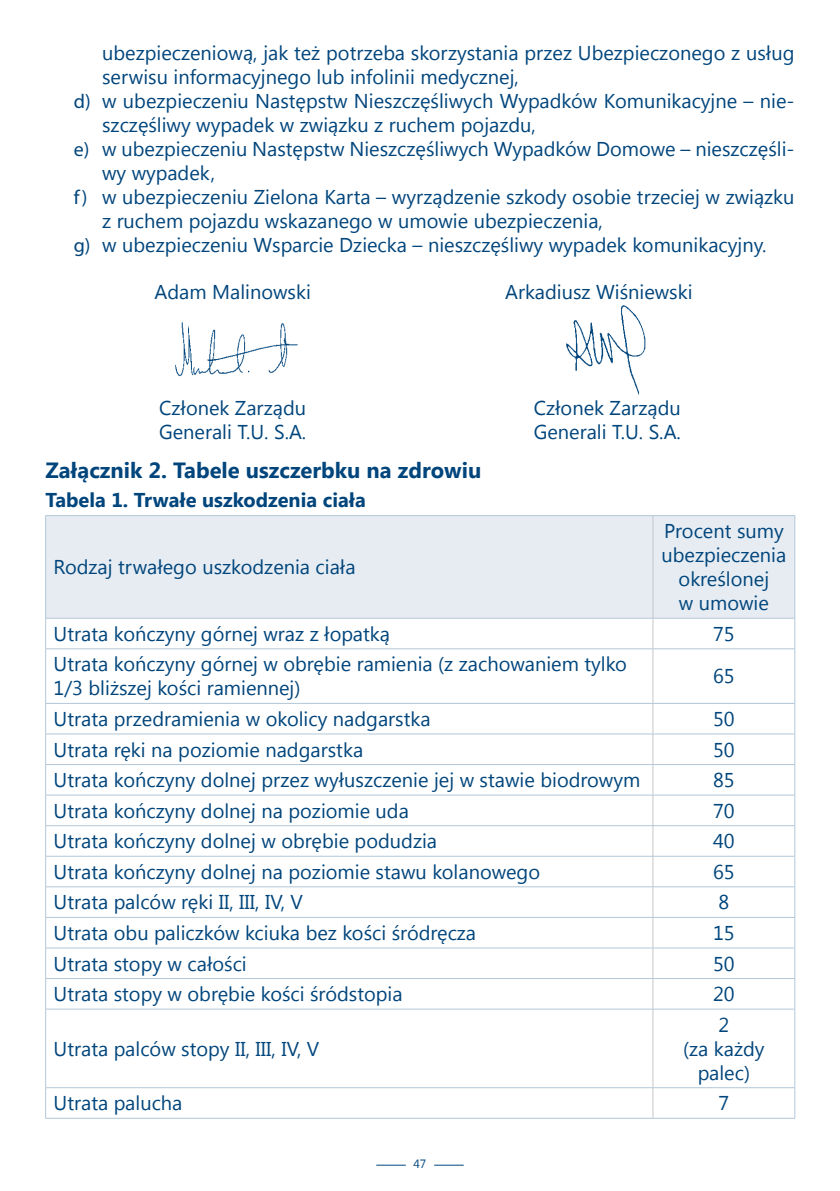
<style>
.page{position:relative;width:840px;height:1191px;background:#fff}
.page>*{position:absolute;margin:0;border:0;box-sizing:border-box;transform-origin:0 0}
.t1{font:700 22px "Segoe UI";color:#00457c}
.t2{font:20px/24px "Segoe UI";color:#00457c}
.t3{font:700 20px "Segoe UI";color:#00457c}
.t4{font:12px "Segoe UI";color:#00457c}
.s1{font-family:"Myriad Pro"}
</style>
<div class="page">
<img style="left:175px;top:322px;width:123px;height:55px">
<img style="left:566px;top:305px;width:80px;height:90px">
<div style="left:46px;top:516px;width:748px;height:102px;background:#e6ecf2"></div>
<hr style="left:652px;top:516px;width:1px;height:102px;background:#c6c6c6">
<hr style="left:652px;top:618px;width:1px;height:30px;background:#c6c6c6">
<hr style="left:652px;top:649px;width:1px;height:54px;background:#c6c6c6">
<hr style="left:652px;top:703px;width:1px;height:30px;background:#c6c6c6">
<hr style="left:652px;top:734px;width:1px;height:30px;background:#c6c6c6">
<hr style="left:652px;top:765px;width:1px;height:30px;background:#c6c6c6">
<hr style="left:652px;top:795px;width:1px;height:30px;background:#c6c6c6">
<hr style="left:652px;top:826px;width:1px;height:30px;background:#c6c6c6">
<hr style="left:652px;top:856px;width:1px;height:30px;background:#c6c6c6">
<hr style="left:652px;top:887px;width:1px;height:30px;background:#c6c6c6">
<hr style="left:652px;top:917px;width:1px;height:30px;background:#c6c6c6">
<hr style="left:652px;top:948px;width:1px;height:30px;background:#c6c6c6">
<hr style="left:652px;top:978px;width:1px;height:30px;background:#c6c6c6">
<hr style="left:652px;top:1009px;width:1px;height:78px;background:#c6c6c6">
<hr style="left:652px;top:1088px;width:1px;height:30px;background:#c6c6c6">
<hr style="left:45px;top:515px;width:607px;height:1px;background:#b3c7d8">
<hr style="left:45px;top:516px;width:1px;height:102px;background:#b3c7d8">
<hr style="left:652px;top:515px;width:142px;height:1px;background:#b3c7d8">
<hr style="left:794px;top:516px;width:1px;height:102px;background:#b3c7d8">
<hr style="left:45px;top:618px;width:607px;height:1px;background:#b3c7d8">
<hr style="left:45px;top:618px;width:1px;height:30px;background:#b3c7d8">
<hr style="left:652px;top:618px;width:142px;height:1px;background:#b3c7d8">
<hr style="left:794px;top:618px;width:1px;height:30px;background:#b3c7d8">
<hr style="left:45px;top:648px;width:607px;height:1px;background:#b3c7d8">
<hr style="left:45px;top:649px;width:1px;height:54px;background:#b3c7d8">
<hr style="left:652px;top:648px;width:142px;height:1px;background:#b3c7d8">
<hr style="left:794px;top:649px;width:1px;height:54px;background:#b3c7d8">
<hr style="left:45px;top:703px;width:607px;height:1px;background:#b3c7d8">
<hr style="left:45px;top:703px;width:1px;height:30px;background:#b3c7d8">
<hr style="left:652px;top:703px;width:142px;height:1px;background:#b3c7d8">
<hr style="left:794px;top:703px;width:1px;height:30px;background:#b3c7d8">
<hr style="left:45px;top:733px;width:607px;height:1px;background:#b3c7d8">
<hr style="left:45px;top:734px;width:1px;height:30px;background:#b3c7d8">
<hr style="left:652px;top:733px;width:142px;height:1px;background:#b3c7d8">
<hr style="left:794px;top:734px;width:1px;height:30px;background:#b3c7d8">
<hr style="left:45px;top:764px;width:607px;height:1px;background:#b3c7d8">
<hr style="left:45px;top:765px;width:1px;height:30px;background:#b3c7d8">
<hr style="left:652px;top:764px;width:142px;height:1px;background:#b3c7d8">
<hr style="left:794px;top:765px;width:1px;height:30px;background:#b3c7d8">
<hr style="left:45px;top:794px;width:607px;height:1px;background:#b3c7d8">
<hr style="left:45px;top:795px;width:1px;height:30px;background:#b3c7d8">
<hr style="left:652px;top:794px;width:142px;height:1px;background:#b3c7d8">
<hr style="left:794px;top:795px;width:1px;height:30px;background:#b3c7d8">
<hr style="left:45px;top:825px;width:607px;height:1px;background:#b3c7d8">
<hr style="left:45px;top:826px;width:1px;height:30px;background:#b3c7d8">
<hr style="left:652px;top:825px;width:142px;height:1px;background:#b3c7d8">
<hr style="left:794px;top:826px;width:1px;height:30px;background:#b3c7d8">
<hr style="left:45px;top:856px;width:607px;height:1px;background:#b3c7d8">
<hr style="left:45px;top:856px;width:1px;height:30px;background:#b3c7d8">
<hr style="left:652px;top:856px;width:142px;height:1px;background:#b3c7d8">
<hr style="left:794px;top:856px;width:1px;height:30px;background:#b3c7d8">
<hr style="left:45px;top:886px;width:607px;height:1px;background:#b3c7d8">
<hr style="left:45px;top:887px;width:1px;height:30px;background:#b3c7d8">
<hr style="left:652px;top:886px;width:142px;height:1px;background:#b3c7d8">
<hr style="left:794px;top:887px;width:1px;height:30px;background:#b3c7d8">
<hr style="left:45px;top:917px;width:607px;height:1px;background:#b3c7d8">
<hr style="left:45px;top:917px;width:1px;height:30px;background:#b3c7d8">
<hr style="left:652px;top:917px;width:142px;height:1px;background:#b3c7d8">
<hr style="left:794px;top:917px;width:1px;height:30px;background:#b3c7d8">
<hr style="left:45px;top:947px;width:607px;height:1px;background:#b3c7d8">
<hr style="left:45px;top:948px;width:1px;height:30px;background:#b3c7d8">
<hr style="left:652px;top:947px;width:142px;height:1px;background:#b3c7d8">
<hr style="left:794px;top:948px;width:1px;height:30px;background:#b3c7d8">
<hr style="left:45px;top:978px;width:607px;height:1px;background:#b3c7d8">
<hr style="left:45px;top:978px;width:1px;height:30px;background:#b3c7d8">
<hr style="left:652px;top:978px;width:142px;height:1px;background:#b3c7d8">
<hr style="left:794px;top:978px;width:1px;height:30px;background:#b3c7d8">
<hr style="left:45px;top:1008px;width:607px;height:1px;background:#b3c7d8">
<hr style="left:45px;top:1009px;width:1px;height:78px;background:#b3c7d8">
<hr style="left:652px;top:1008px;width:142px;height:1px;background:#b3c7d8">
<hr style="left:794px;top:1009px;width:1px;height:78px;background:#b3c7d8">
<hr style="left:45px;top:1087px;width:607px;height:1px;background:#b3c7d8">
<hr style="left:45px;top:1088px;width:1px;height:30px;background:#b3c7d8">
<hr style="left:652px;top:1087px;width:142px;height:1px;background:#b3c7d8">
<hr style="left:794px;top:1088px;width:1px;height:30px;background:#b3c7d8">
<hr style="left:45px;top:1118px;width:607px;height:1px;background:#b3c7d8">
<hr style="left:652px;top:1118px;width:142px;height:1px;background:#b3c7d8">
<svg style="left:376px;top:1164px;width:29px;height:1px"></svg>
<svg style="left:434px;top:1164px;width:29px;height:1px"></svg>
<p class="t2" style="left:102px;top:40px;width:693px">ubezpieczeniową, jak też potrzeba skorzystania przez Ubezpieczonego z usług</p>
<p class="t2" style="left:102px;top:64px;width:418px">serwisu informacyjnego lub infolinii medycznej,</p>
<p class="t2" style="left:74px;top:88px;width:722px"><span class="s1">d)</span> w ubezpieczeniu Następstw Nieszczęśliwych Wypadków Komunikacyjne – nie-</p>
<p class="t2" style="left:102px;top:112px;width:435px">szczęśliwy wypadek w związku z ruchem pojazdu,</p>
<p class="t2" style="left:74px;top:136px;width:721px"><span class="s1">e)</span> w ubezpieczeniu Następstw Nieszczęśliwych Wypadków Domowe – nieszczęśli-</p>
<p class="t2" style="left:102px;top:160px;width:114px">wy wypadek,</p>
<p class="t2" style="left:74px;top:184px;width:722px"><span class="s1">f)</span> w ubezpieczeniu Zielona Karta – wyrządzenie szkody osobie trzeciej w związku</p>
<p class="t2" style="left:102px;top:208px;width:502px">z ruchem pojazdu wskazanego w umowie ubezpieczenia,</p>
<p class="t2" style="left:74px;top:232px;width:693px"><span class="s1">g)</span> w ubezpieczeniu Wsparcie Dziecka – nieszczęśliwy wypadek komunikacyjny.</p>
<p class="t2" style="left:154px;top:278px;width:158px">Adam Malinowski</p>
<p class="t2" style="left:505px;top:278px;width:189px">Arkadiusz Wiśniewski</p>
<p class="t2" style="left:159px;top:395px;width:149px">Członek Zarządu<br>Generali T.U. S.A.</p>
<p class="t2" style="left:533px;top:395px;width:149px">Członek Zarządu<br>Generali T.U. S.A.</p>
<p class="t1" style="left:45px;top:454px;width:437px">Załącznik 2. Tabele uszczerbku na zdrowiu</p>
<p class="t3" style="left:45px;top:486px;width:322px">Tabela 1. Trwałe uszkodzenia ciała</p>
<p class="t2" style="left:54px;top:554px;width:303px">Rodzaj trwałego uszkodzenia ciała</p>
<p class="t2" style="left:661px;top:518px;width:126px;text-align:center">Procent sumy ubezpieczenia określonej<br>w umowie</p>
<p class="t2" style="left:54px;top:621px;width:337px">Utrata kończyny górnej wraz z łopatką</p>
<p class="t2" style="left:712px;top:621px;width:23px">75</p>
<p class="t2" style="left:54px;top:651px;width:574px">Utrata kończyny górnej w obrębie ramienia (z zachowaniem tylko<br>1/3 bliższej kości ramiennej)</p>
<p class="t2" style="left:712px;top:663px;width:23px">65</p>
<p class="t2" style="left:54px;top:706px;width:378px">Utrata przedramienia w okolicy nadgarstka</p>
<p class="t2" style="left:712px;top:706px;width:23px">50</p>
<p class="t2" style="left:54px;top:736px;width:311px">Utrata ręki na poziomie nadgarstka</p>
<p class="t2" style="left:712px;top:736px;width:23px">50</p>
<p class="t2" style="left:54px;top:767px;width:588px">Utrata kończyny dolnej przez wyłuszczenie jej w stawie biodrowym</p>
<p class="t2" style="left:712px;top:767px;width:23px">85</p>
<p class="t2" style="left:54px;top:797px;width:356px">Utrata kończyny dolnej na poziomie uda</p>
<p class="t2" style="left:712px;top:797px;width:23px">70</p>
<p class="t2" style="left:54px;top:828px;width:385px">Utrata kończyny dolnej w obrębie podudzia</p>
<p class="t2" style="left:712px;top:828px;width:23px">40</p>
<p class="t2" style="left:54px;top:859px;width:487px">Utrata kończyny dolnej na poziomie stawu kolanowego</p>
<p class="t2" style="left:712px;top:859px;width:23px">65</p>
<p class="t2" style="left:54px;top:889px;width:251px">Utrata palców ręki II, III, IV, V</p>
<p class="t2" style="left:718px;top:889px;width:12px">8</p>
<p class="t2" style="left:54px;top:920px;width:424px">Utrata obu paliczków kciuka bez kości śródręcza</p>
<p class="t2" style="left:712px;top:920px;width:23px">15</p>
<p class="t2" style="left:54px;top:950px;width:194px">Utrata stopy w całości</p>
<p class="t2" style="left:712px;top:950px;width:23px">50</p>
<p class="t2" style="left:54px;top:981px;width:350px">Utrata stopy w obrębie kości śródstopia</p>
<p class="t2" style="left:712px;top:981px;width:23px">20</p>
<p class="t2" style="left:54px;top:1035px;width:267px">Utrata palców stopy II, III, IV, V</p>
<p class="t2" style="left:682px;top:1011px;width:83px;text-align:center">2<br>(za każdy palec)</p>
<p class="t2" style="left:54px;top:1090px;width:130px">Utrata palucha</p>
<p class="t2" style="left:718px;top:1090px;width:12px">7</p>
<p class="t4" style="left:413px;top:1155px;width:14px">47</p>
</div>
